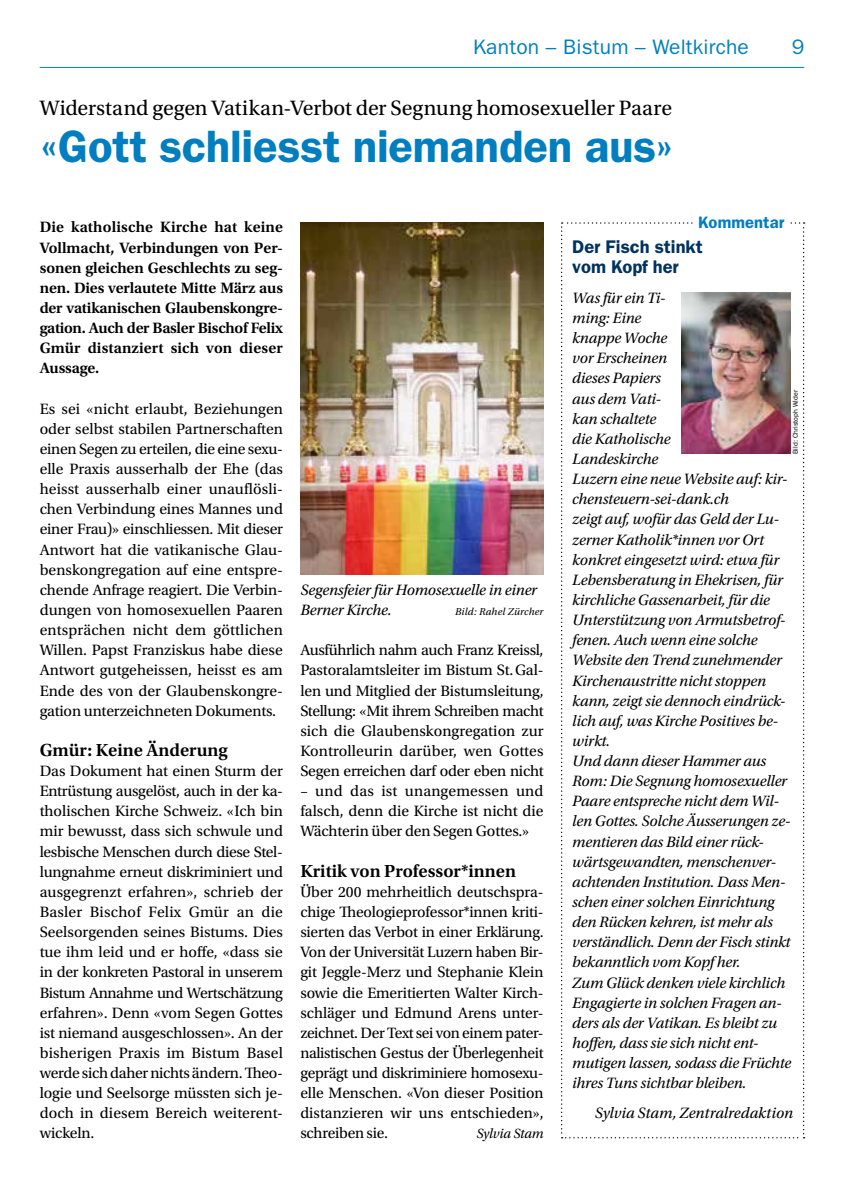
<style>
.page{position:relative;width:844px;height:1191px;background:#fff}
.page>*{position:absolute;margin:0;border:0;box-sizing:border-box;transform-origin:0 0}
.t1{font:600 45.5px "ITC Franklin Gothic Std";letter-spacing:-.005em;color:#007ec0}
.t2{font:21.88px "Utopia Std";letter-spacing:-.005em;color:#000}
.t3{font:21px "ITC Franklin Gothic Std";letter-spacing:.01em;color:#007ec0}
.t4{font:600 18.38px "Utopia Std";color:#000}
.t5{font:600 18.38px/20.1px "ITC Franklin Gothic Std";color:#003260}
.t6{font:600 16.62px "ITC Franklin Gothic Std";letter-spacing:.005em;color:#007ec0}
.t7{font:15.75px/20.1px "Utopia Std";letter-spacing:-.005em;color:#000;text-align:justify}
.t8{font:italic 15.75px/20.1px "Utopia Std";letter-spacing:-.01em;color:#000}
.t9{font:600 15.75px/20.1px "Utopia Std";letter-spacing:.01em;color:#000;text-align:justify}
.t10{font:italic 14px "Utopia Std";letter-spacing:-.01em;color:#000}
.t11{font:italic 10.5px "Utopia Std";letter-spacing:.02em;color:#000}
.t12{font:7px "ITC Franklin Gothic Std";color:#000}
</style>
<div class="page">
<hr style="left:40px;top:67px;width:764px;height:1px;background:#007ec0">
<img style="left:300px;top:222px;width:243px;height:352px">
<svg style="left:561px;top:222px;width:243px;height:916px"></svg>
<div style="left:693px;top:216px;width:96px;height:12px;background:#fff"></div>
<img style="left:681px;top:293px;width:109px;height:161px">
<h3 class="t3" style="left:473px;top:35px;width:277px">Kanton – Bistum – Weltkirche</h3>
<h3 class="t3" style="left:791px;top:35px;width:14px">9</h3>
<h2 class="t2" style="left:40px;top:96px;width:634px">Widerstand gegen Vatikan-Verbot der Segnung homosexueller Paare</h2>
<h1 class="t1" style="left:40px;top:119px;width:635px">«Gott schliesst niemanden aus»</h1>
<p class="t9" style="left:40px;top:217px;width:245px">Die katholische Kirche hat keine Vollmacht, Verbindungen von Per&shy;sonen gleichen Geschlechts zu seg&shy;nen. Dies verlautete Mitte März aus der vatikanischen Glaubenskongre&shy;gation. Auch der Basler Bischof Felix Gmür distanziert sich von dieser Aussage.</p>
<p class="t7" style="left:40px;top:399px;width:245px;text-align:left">Es sei «nicht erlaubt, Beziehungen oder selbst stabilen Partnerschaften einen Segen zu erteilen, die eine sexu&shy;elle Praxis ausserhalb der Ehe (das heisst ausserhalb einer unauflösli&shy;chen Verbindung eines Mannes und einer Frau)» einschliessen. Mit dieser Antwort hat die vatikanische Glau&shy;benskongregation auf eine entspre&shy;chende Anfrage reagiert. Die Verbin&shy;dungen von homosexuellen Paaren entsprächen nicht dem göttlichen Willen. Papst Franziskus habe diese Antwort gutgeheissen, heisst es am Ende des von der Glaubenskongre&shy;gation unterzeichneten Dokuments.</p>
<p class="t4" style="left:40px;top:739px;width:189px">Gmür: Keine Änderung</p>
<p class="t7" style="left:40px;top:761px;width:245px;text-align:left">Das Dokument hat einen Sturm der Entrüstung ausgelöst, auch in der ka&shy;tholischen Kirche Schweiz. «Ich bin mir bewusst, dass sich schwule und lesbische Menschen durch diese Stel&shy;lungnahme erneut diskriminiert und ausgegrenzt erfahren», schrieb der Basler Bischof Felix Gmür an die Seelsorgenden seines Bistums. Dies tue ihm leid und er hoffe, «dass sie in der konkreten Pastoral in unserem Bistum Annahme und Wertschätzung erfahren». Denn «vom Segen Gottes ist niemand ausgeschlossen». An der bisherigen Praxis im Bistum Basel werde sich daher nichts ändern. Theo&shy;logie und Seelsorge müssten sich je&shy;doch in diesem Bereich weiterent&shy;wickeln.</p>
<p class="t8" style="left:300px;top:580px;width:238px">Segensfeier für Homosexuelle in einer<br>Berner Kirche.</p>
<p class="t11" style="left:455px;top:606px;width:90px">Bild: Rahel Zürcher</p>
<p class="t7" style="left:300px;top:640px;width:245px">Ausführlich nahm auch Franz Kreissl, Pastoralamtsleiter im Bistum St.Gal&shy;len und Mitglied der Bistumsleitung, Stellung: «Mit ihrem Schreiben macht sich die Glaubenskongregation zur Kontrolleurin darüber, wen Gottes Segen erreichen darf oder eben nicht</p>
<p class="t7" style="left:300px;top:781px;width:245px">– und das ist unangemessen und falsch, denn die Kirche ist nicht die Wächterin über den Segen Gottes.»</p>
<p class="t4" style="left:300px;top:860px;width:217px">Kritik von Professor*innen</p>
<p class="t7" style="left:300px;top:882px;width:245px">Über 200 mehrheitlich deutschspra&shy;chige Theologieprofessor*innen kriti&shy;sierten das Verbot in einer Erklärung.<br>Von der Universität Luzern haben Bir&shy;git Jeggle-Merz und Stephanie Klein sowie die Emeritierten Walter Kirch&shy;schläger und Edmund Arens unter&shy;zeichnet. Der Text sei von einem pater&shy;nalistischen Gestus der Überlegenheit geprägt und diskriminiere homosexu&shy;elle Menschen. «Von dieser Position distanzieren wir uns entschieden», schreiben sie.</p>
<p class="t10" style="left:476px;top:1126px;width:69px">Sylvia Stam</p>
<p class="t6" style="left:698px;top:212px;width:88px">Kommentar</p>
<p class="t5" style="left:572px;top:236px;width:132px">Der Fisch stinkt vom Kopf her</p>
<p class="t8" style="left:572px;top:288px;width:220px">Was für ein Ti-<br>ming: Eine<br>knappe Woche<br>vor Erscheinen<br>dieses Papiers<br>aus dem Vati-<br>kan schaltete<br>die Katholische<br>Landeskirche<br>Luzern eine neue Website auf: kir&shy;chensteuern-sei-dank.ch<br>zeigt auf, wofür das Geld der Lu&shy;zerner Katholik*innen vor Ort konkret eingesetzt wird: etwa für<br>Lebensberatung in Ehekrisen, für kirchliche Gassenarbeit, für die<br>Unterstützung von Armutsbetrof&shy;fenen. Auch wenn eine solche<br>Website den Trend zunehmender<br>Kirchenaustritte nicht stoppen kann, zeigt sie dennoch eindrück&shy;lich auf, was Kirche Positives be&shy;wirkt.<br>Und dann dieser Hammer aus<br>Rom: Die Segnung homosexueller<br>Paare entspreche nicht dem Wil&shy;len Gottes. Solche Äusserungen ze&shy;mentieren das Bild einer rück&shy;wärtsgewandten, menschenver&shy;achtenden Institution. Dass Men&shy;schen einer solchen Einrichtung den Rücken kehren, ist mehr als verständlich. Denn der Fisch stinkt bekanntlich vom Kopf her.<br>Zum Glück denken viele kirchlich<br>Engagierte in solchen Fragen an&shy;ders als der Vatikan. Es bleibt zu hoffen, dass sie sich nicht ent&shy;mutigen lassen, sodass die Früchte ihres Tuns sichtbar bleiben.</p>
<p class="t8" style="left:594px;top:1103px;width:200px">Sylvia Stam, Zentralredaktion</p>
<p class="t12" style="left:791px;top:454px;width:65px;rotate:-90deg">Bild: Christoph Wider</p>
</div>
